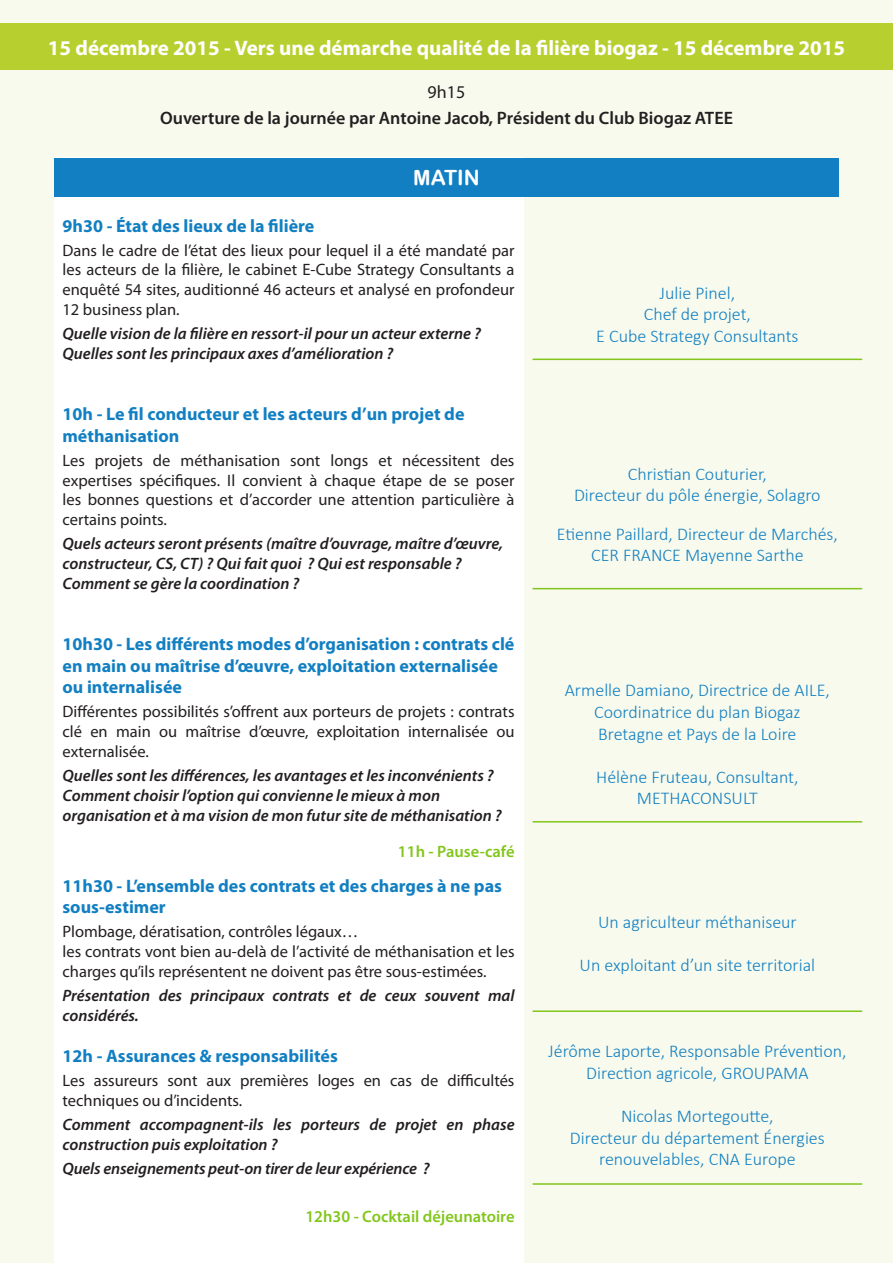
<style>
.page{position:relative;width:893px;height:1263px;background:#f7faed}
.page>*{position:absolute;margin:0;border:0;box-sizing:border-box;transform-origin:0 0}
.t1{font:700 21px "Myriad Pro";color:#fff}
.t2{font:21px "Arial Rounded MT Bold";color:#fff}
.t3{font:300 18px/21.6px "Calibri";color:#127fc2;text-align:center}
.t4{font:700 18px/21.6px "Myriad Pro";color:#127fc2}
.t5{font:600 18px "Myriad Pro";color:#231f20}
.t6{font:18px "Myriad Pro";color:#231f20}
.t7{font:16.5px/19.8px "Myriad Pro";color:#231f20;text-align:justify}
.t8{font:italic 600 16.5px/19.8px "Myriad Pro";color:#231f20}
.t9{font:600 16.5px "Myriad Pro";color:#82c61b}
</style>
<div class="page">
<div style="left:0;top:23px;width:893px;height:47px;background:#b8d02f"></div>
<div style="left:54px;top:158px;width:469px;height:1105px;background:#fff"></div>
<div style="left:54px;top:158px;width:785px;height:39px;background:#127fc2"></div>
<hr style="left:533px;top:359px;width:329px;height:1px;background:#82c61b">
<hr style="left:533px;top:588px;width:329px;height:1px;background:#82c61b">
<hr style="left:533px;top:821px;width:329px;height:1px;background:#82c61b">
<hr style="left:533px;top:1010px;width:329px;height:2px;background:#82c61b">
<hr style="left:533px;top:1183px;width:329px;height:2px;background:#82c61b">
<p class="t1" style="left:48px;top:34px;width:798px">15 décembre 2015 - Vers une démarche qualité de la filière biogaz - 15 décembre 2015</p>
<p class="t6" style="left:428px;top:81px;width:39px">9h15</p>
<p class="t5" style="left:160px;top:107px;width:574px">Ouverture de la journée par Antoine Jacob, Président du Club Biogaz ATEE</p>
<p class="t2" style="left:413px;top:165px;width:68px">MATIN</p>
<p class="t4" style="left:63px;top:214px;width:253px">9h30 - État des lieux de la filière</p>
<p class="t7" style="left:63px;top:240px;width:454px">Dans le cadre de l’état des lieux pour lequel il a été mandaté par les acteurs de la filière, le cabinet E-Cube Strategy Consultants a enquêté 54 sites, auditionné 46 acteurs et analysé en profondeur 12 business plan.</p>
<p class="t8" style="left:63px;top:323px;width:420px">Quelle vision de la filière en ressort-il pour un acteur externe ?<br>Quelles sont les principaux axes d’amélioration ?</p>
<p class="t4" style="left:63px;top:403px;width:403px">10h - Le fil conducteur et les acteurs d’un projet de méthanisation</p>
<p class="t7" style="left:63px;top:450px;width:453px">Les projets de méthanisation sont longs et nécessitent des expertises spécifiques. Il convient à chaque étape de se poser les bonnes questions et d’accorder une attention particulière à certains points.</p>
<p class="t8" style="left:63px;top:533px;width:442px">Quels acteurs seront présents (maître d’ouvrage, maître d’œuvre, constructeur, CS, CT) ? Qui fait quoi ? Qui est responsable ?<br>Comment se gère la coordination ?</p>
<p class="t4" style="left:63px;top:633px;width:453px">10h30 - Les différents modes d’organisation : contrats clé en main ou maîtrise d’œuvre, exploitation externalisée ou internalisée</p>
<p class="t7" style="left:63px;top:702px;width:454px">Différentes possibilités s’offrent aux porteurs de projets : contrats clé en main ou maîtrise d’œuvre, exploitation internalisée ou externalisée.</p>
<p class="t8" style="left:63px;top:765px;width:441px">Quelles sont les différences, les avantages et les inconvénients ?<br>Comment choisir l’option qui convienne le mieux à mon organisation et à ma vision de mon futur site de méthanisation ?</p>
<p class="t9" style="left:398px;top:841px;width:118px">11h - Pause-café</p>
<p class="t4" style="left:63px;top:874px;width:441px">11h30 - L’ensemble des contrats et des charges à ne pas sous-estimer</p>
<p class="t7" style="left:63px;top:922px;width:297px">Plombage, dératisation, contrôles légaux…</p>
<p class="t7" style="left:63px;top:941px;width:454px">les contrats vont bien au-delà de l’activité de méthanisation et les charges qu’ils représentent ne doivent pas être sous-estimées.</p>
<p class="t8" style="left:63px;top:985px;width:454px">Présentation des principaux contrats et de ceux souvent mal considérés.</p>
<p class="t4" style="left:63px;top:1045px;width:277px">12h - Assurances &amp; responsabilités</p>
<p class="t7" style="left:63px;top:1071px;width:453px">Les assureurs sont aux premières loges en cas de difficultés techniques ou d’incidents.</p>
<p class="t8" style="left:63px;top:1114px;width:454px">Comment accompagnent-ils les porteurs de projet en phase construction puis exploitation ?</p>
<p class="t8" style="left:63px;top:1158px;width:368px">Quels enseignements peut-on tirer de leur expérience ?</p>
<p class="t9" style="left:305px;top:1206px;width:211px">12h30 - Cocktail déjeunatoire</p>
<p class="t3" style="left:660px;top:282px;width:77px">Julie Pinel,</p>
<p class="t3" style="left:644px;top:303px;width:109px">Chef de projet,</p>
<p class="t3" style="left:596px;top:325px;width:204px">E Cube Strategy Consultants</p>
<p class="t3" style="left:628px;top:463px;width:141px">Christian Couturier,</p>
<p class="t3" style="left:574px;top:484px;width:248px">Directeur du pôle énergie, Solagro</p>
<p class="t3" style="left:557px;top:523px;width:283px">Etienne Paillard, Directeur de Marchés,</p>
<p class="t3" style="left:591px;top:544px;width:214px">CER FRANCE Mayenne Sarthe</p>
<p class="t3" style="left:565px;top:679px;width:267px">Armelle Damiano, Directrice de AILE,</p>
<p class="t3" style="left:594px;top:701px;width:208px;text-align:left">Coordinatrice du plan Biogaz<br>Bretagne et Pays de la Loire</p>
<p class="t3" style="left:596px;top:766px;width:204px">Hélène Fruteau, Consultant,<br>METHACONSULT</p>
<p class="t3" style="left:598px;top:911px;width:200px">Un agriculteur méthaniseur</p>
<p class="t3" style="left:580px;top:954px;width:237px">Un exploitant d’un site territorial</p>
<p class="t3" style="left:548px;top:1040px;width:300px">Jérôme Laporte, Responsable Prévention,<br>Direction agricole, GROUPAMA</p>
<p class="t3" style="left:621px;top:1105px;width:154px">Nicolas Mortegoutte,</p>
<p class="t3" style="left:570px;top:1126px;width:256px">Directeur du département Énergies renouvelables, CNA Europe</p>
</div>
